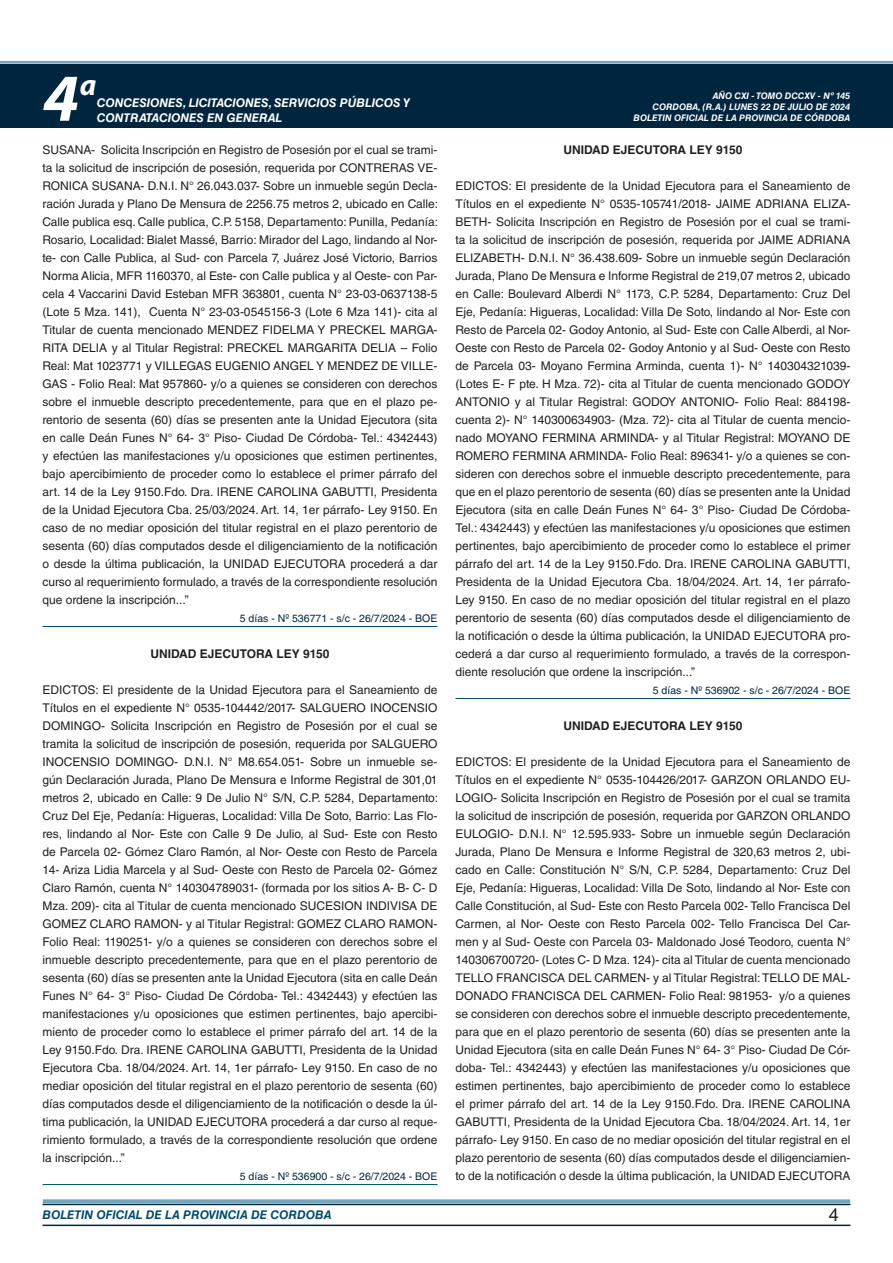
<style>
.page{position:relative;width:893px;height:1263px;background:#fff}
.page>*{position:absolute;margin:0;border:0;box-sizing:border-box;transform-origin:0 0}
.t1{font:italic 700 67.5px "Myriad Pro";color:#fff}
.t2{font:italic 700 30px "Myriad Pro";color:#fff}
.t3{font:18px "Helvetica LT Std";color:#231f20}
.TEXTO_BASE{font:12px/18px "Helvetica LT Std";color:#231f20;text-align:justify}
.t4{font:italic 700 12px/14.4px "Helvetica LT Std";color:#fff}
.RESUELVE{font:700 12px "Helvetica LT Std";color:#231f20}
.t5{font:italic 700 12px "Helvetica LT Std";color:#004b6c}
.FECHA_DE_VENCIMIENTO{font:10.5px "Helvetica LT Std";color:#00263f}
.t6{font:italic 700 9px/10.8px "Helvetica LT Std";color:#fff;text-align:right}
</style>
<div class="page">
<div style="left:0;top:61px;width:893px;height:6px;background:#fff;opacity:.75"></div>
<hr style="left:43px;top:1224px;width:807px;height:2px;background:#00263f">
<div style="left:42px;top:1198px;width:809px;height:8px;background:#fff;opacity:.75"></div>
<div style="left:0;top:64px;width:893px;height:64px;background:#00263f"></div>
<hr style="left:43px;top:626px;width:394px;height:1px;background:#004b6c">
<hr style="left:43px;top:1184px;width:394px;height:1px;background:#004b6c">
<hr style="left:455px;top:698px;width:395px;height:1px;background:#004b6c">
<h1 class="t1" style="left:43px;top:54px;width:38px">4</h1>
<h2 class="t2" style="left:80px;top:66px;width:18px">a</h2>
<p class="t4" style="left:97px;top:96px;width:315px">CONCESIONES, LICITACIONES, SERVICIOS PÚBLICOS Y<br>CONTRATACIONES EN GENERAL</p>
<p class="TEXTO_BASE" style="left:43px;top:141px;width:397px">SUSANA- Solicita Inscripción en Registro de Posesión por el cual se trami&shy;ta la solicitud de inscripción de posesión, requerida por CONTRERAS VE-RONICA SUSANA- D.N.I. N° 26.043.037- Sobre un inmueble según Decla&shy;ración Jurada y Plano De Mensura de 2256.75 metros 2, ubicado en Calle:<br>Calle publica esq. Calle publica, C.P. 5158, Departamento: Punilla, Pedanía:<br>Rosario, Localidad: Bialet Massé, Barrio: Mirador del Lago, lindando al Nor&shy;te- con Calle Publica, al Sud- con Parcela 7, Juárez José Victorio, Barrios Norma Alicia, MFR 1160370, al Este- con Calle publica y al Oeste- con Par&shy;cela 4 Vaccarini David Esteban MFR 363801, cuenta N° 23-03-0637138-5 (Lote 5 Mza. 141), Cuenta N° 23-03-0545156-3 (Lote 6 Mza 141)- cita al Titular de cuenta mencionado MENDEZ FIDELMA Y PRECKEL MARGA-RITA DELIA y al Titular Registral: PRECKEL MARGARITA DELIA – Folio Real: Mat 1023771 y VILLEGAS EUGENIO ANGEL Y MENDEZ DE VILLE-GAS - Folio Real: Mat 957860- y/o a quienes se consideren con derechos sobre el inmueble descripto precedentemente, para que en el plazo pe&shy;rentorio de sesenta (60) días se presenten ante la Unidad Ejecutora (sita en calle Deán Funes N° 64- 3° Piso- Ciudad De Córdoba- Tel.: 4342443) y efectúen las manifestaciones y/u oposiciones que estimen pertinentes, bajo apercibimiento de proceder como lo establece el primer párrafo del art. 14 de la Ley 9150.Fdo. Dra. IRENE CAROLINA GABUTTI, Presidenta de la Unidad Ejecutora Cba. 25/03/2024. Art. 14, 1er párrafo- Ley 9150. En caso de no mediar oposición del titular registral en el plazo perentorio de sesenta (60) días computados desde el diligenciamiento de la notificación o desde la última publicación, la UNIDAD EJECUTORA procederá a dar curso al requerimiento formulado, a través de la correspondiente resolución que ordene la inscripción...”</p>
<p class="FECHA_DE_VENCIMIENTO" style="left:240px;top:612px;width:199px">5 días - Nº 536771 - s/c - 26/7/2024 - BOE</p>
<p class="RESUELVE" style="left:150px;top:646px;width:181px">UNIDAD EJECUTORA LEY 9150</p>
<p class="TEXTO_BASE" style="left:43px;top:681px;width:397px">EDICTOS: El presidente de la Unidad Ejecutora para el Saneamiento de Títulos en el expediente N° 0535-104442/2017- SALGUERO INOCENSIO DOMINGO- Solicita Inscripción en Registro de Posesión por el cual se tramita la solicitud de inscripción de posesión, requerida por SALGUERO INOCENSIO DOMINGO- D.N.I. N° M8.654.051- Sobre un inmueble se&shy;gún Declaración Jurada, Plano De Mensura e Informe Registral de 301,01 metros 2, ubicado en Calle: 9 De Julio N° S/N, C.P. 5284, Departamento:<br>Cruz Del Eje, Pedanía: Higueras, Localidad: Villa De Soto, Barrio: Las Flo&shy;res, lindando al Nor- Este con Calle 9 De Julio, al Sud- Este con Resto de Parcela 02- Gómez Claro Ramón, al Nor- Oeste con Resto de Parcela 14- Ariza Lidia Marcela y al Sud- Oeste con Resto de Parcela 02- Gómez Claro Ramón, cuenta N° 140304789031- (formada por los sitios A- B- C- D Mza. 209)- cita al Titular de cuenta mencionado SUCESION INDIVISA DE GOMEZ CLARO RAMON- y al Titular Registral: GOMEZ CLARO RAMON-Folio Real: 1190251- y/o a quienes se consideren con derechos sobre el inmueble descripto precedentemente, para que en el plazo perentorio de sesenta (60) días se presenten ante la Unidad Ejecutora (sita en calle Deán Funes N° 64- 3° Piso- Ciudad De Córdoba- Tel.: 4342443) y efectúen las manifestaciones y/u oposiciones que estimen pertinentes, bajo apercibi&shy;miento de proceder como lo establece el primer párrafo del art. 14 de la Ley 9150.Fdo. Dra. IRENE CAROLINA GABUTTI, Presidenta de la Unidad Ejecutora Cba. 18/04/2024. Art. 14, 1er párrafo- Ley 9150. En caso de no mediar oposición del titular registral en el plazo perentorio de sesenta (60) días computados desde el diligenciamiento de la notificación o desde la úl&shy;tima publicación, la UNIDAD EJECUTORA procederá a dar curso al reque&shy;rimiento formulado, a través de la correspondiente resolución que ordene la inscripción...”</p>
<p class="FECHA_DE_VENCIMIENTO" style="left:240px;top:1170px;width:199px">5 días - Nº 536900 - s/c - 26/7/2024 - BOE</p>
<p class="t6" style="left:652px;top:91px;width:199px">AÑO CXI - TOMO DCCXV - Nº 145<br>CORDOBA, (R.A.) LUNES 22 DE JULIO DE 2024</p>
<p class="t6" style="left:634px;top:112px;width:218px">BOLETIN OFICIAL DE LA PROVINCIA DE CÓRDOBA</p>
<p class="RESUELVE" style="left:563px;top:142px;width:181px">UNIDAD EJECUTORA LEY 9150</p>
<p class="TEXTO_BASE" style="left:455px;top:177px;width:396px">EDICTOS: El presidente de la Unidad Ejecutora para el Saneamiento de Títulos en el expediente N° 0535-105741/2018- JAIME ADRIANA ELIZA-BETH- Solicita Inscripción en Registro de Posesión por el cual se trami&shy;ta la solicitud de inscripción de posesión, requerida por JAIME ADRIANA ELIZABETH- D.N.I. N° 36.438.609- Sobre un inmueble según Declaración Jurada, Plano De Mensura e Informe Registral de 219,07 metros 2, ubicado en Calle: Boulevard Alberdi N° 1173, C.P. 5284, Departamento: Cruz Del Eje, Pedanía: Higueras, Localidad: Villa De Soto, lindando al Nor- Este con Resto de Parcela 02- Godoy Antonio, al Sud- Este con Calle Alberdi, al Nor-Oeste con Resto de Parcela 02- Godoy Antonio y al Sud- Oeste con Resto de Parcela 03- Moyano Fermina Arminda, cuenta 1)- N° 140304321039- (Lotes E- F pte. H Mza. 72)- cita al Titular de cuenta mencionado GODOY ANTONIO y al Titular Registral: GODOY ANTONIO- Folio Real: 884198- cuenta 2)- N° 140300634903- (Mza. 72)- cita al Titular de cuenta mencio&shy;nado MOYANO FERMINA ARMINDA- y al Titular Registral: MOYANO DE ROMERO FERMINA ARMINDA- Folio Real: 896341- y/o a quienes se con&shy;sideren con derechos sobre el inmueble descripto precedentemente, para que en el plazo perentorio de sesenta (60) días se presenten ante la Unidad Ejecutora (sita en calle Deán Funes N° 64- 3° Piso- Ciudad De Córdoba-Tel.: 4342443) y efectúen las manifestaciones y/u oposiciones que estimen pertinentes, bajo apercibimiento de proceder como lo establece el primer párrafo del art. 14 de la Ley 9150.Fdo. Dra. IRENE CAROLINA GABUTTI, Presidenta de la Unidad Ejecutora Cba. 18/04/2024. Art. 14, 1er párrafo-Ley 9150. En caso de no mediar oposición del titular registral en el plazo perentorio de sesenta (60) días computados desde el diligenciamiento de la notificación o desde la última publicación, la UNIDAD EJECUTORA pro&shy;cederá a dar curso al requerimiento formulado, a través de la correspon&shy;diente resolución que ordene la inscripción...”</p>
<p class="FECHA_DE_VENCIMIENTO" style="left:653px;top:684px;width:199px">5 días - Nº 536902 - s/c - 26/7/2024 - BOE</p>
<p class="RESUELVE" style="left:563px;top:718px;width:181px">UNIDAD EJECUTORA LEY 9150</p>
<p class="TEXTO_BASE" style="left:455px;top:753px;width:396px">EDICTOS: El presidente de la Unidad Ejecutora para el Saneamiento de Títulos en el expediente N° 0535-104426/2017- GARZON ORLANDO EU-LOGIO- Solicita Inscripción en Registro de Posesión por el cual se tramita la solicitud de inscripción de posesión, requerida por GARZON ORLANDO EULOGIO- D.N.I. N° 12.595.933- Sobre un inmueble según Declaración Jurada, Plano De Mensura e Informe Registral de 320,63 metros 2, ubi&shy;cado en Calle: Constitución N° S/N, C.P. 5284, Departamento: Cruz Del Eje, Pedanía: Higueras, Localidad: Villa De Soto, lindando al Nor- Este con Calle Constitución, al Sud- Este con Resto Parcela 002- Tello Francisca Del Carmen, al Nor- Oeste con Resto Parcela 002- Tello Francisca Del Car&shy;men y al Sud- Oeste con Parcela 03- Maldonado José Teodoro, cuenta N° 140306700720- (Lotes C- D Mza. 124)- cita al Titular de cuenta mencionado TELLO FRANCISCA DEL CARMEN- y al Titular Registral: TELLO DE MAL-DONADO FRANCISCA DEL CARMEN- Folio Real: 981953- y/o a quienes se consideren con derechos sobre el inmueble descripto precedentemente, para que en el plazo perentorio de sesenta (60) días se presenten ante la Unidad Ejecutora (sita en calle Deán Funes N° 64- 3° Piso- Ciudad De Cór&shy;doba- Tel.: 4342443) y efectúen las manifestaciones y/u oposiciones que estimen pertinentes, bajo apercibimiento de proceder como lo establece el primer párrafo del art. 14 de la Ley 9150.Fdo. Dra. IRENE CAROLINA GABUTTI, Presidenta de la Unidad Ejecutora Cba. 18/04/2024. Art. 14, 1er párrafo- Ley 9150. En caso de no mediar oposición del titular registral en el plazo perentorio de sesenta (60) días computados desde el diligenciamien&shy;to de la notificación o desde la última publicación, la UNIDAD EJECUTORA</p>
<p class="t5" style="left:43px;top:1208px;width:290px">BOLETIN OFICIAL DE LA PROVINCIA DE CORDOBA</p>
<h3 class="t3" style="left:829px;top:1204px;width:12px">4</h3>
</div>
